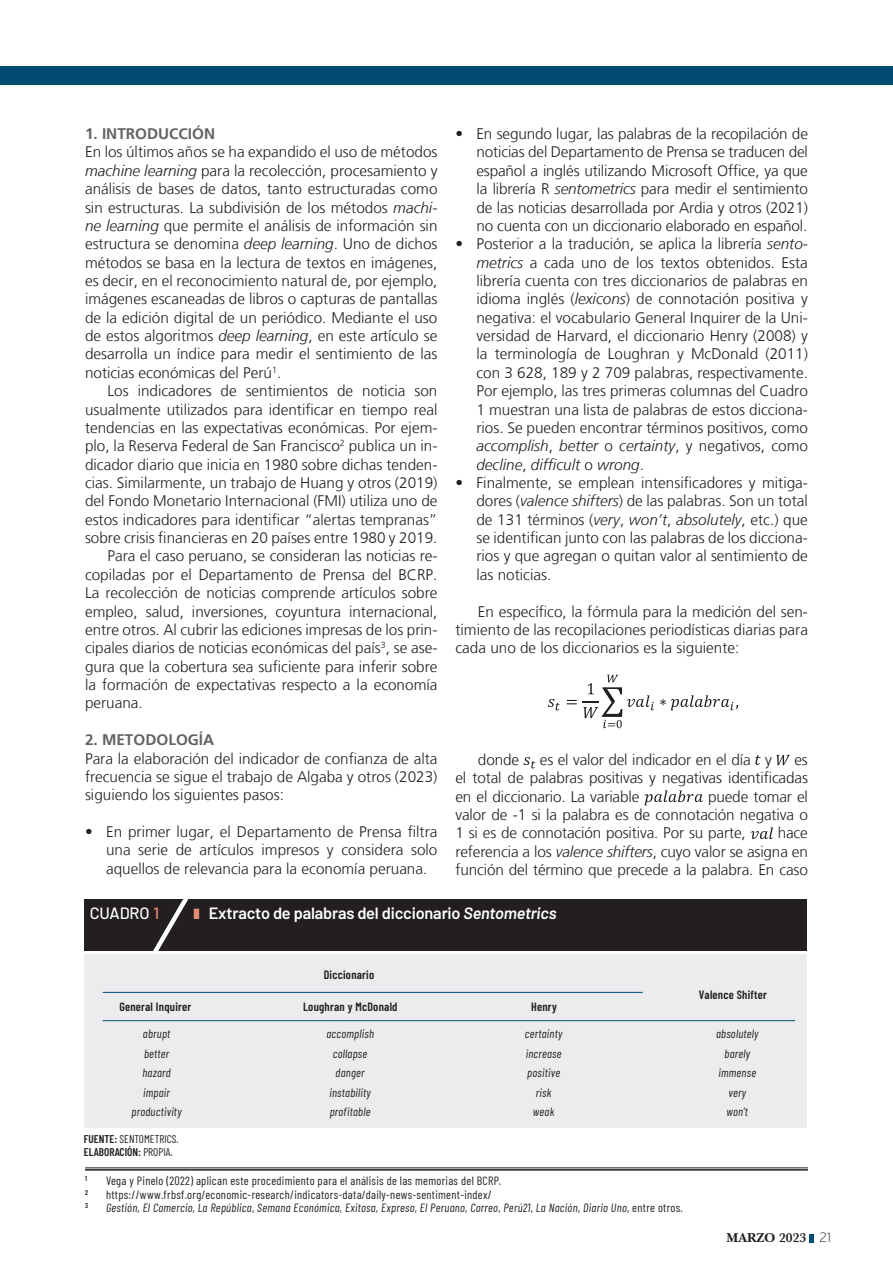
<style>
.page{position:relative;width:893px;height:1276px;background:#fff}
.page>*{position:absolute;margin:0;border:0;box-sizing:border-box;transform-origin:0 0}
.t1{font:600 16.35px "Barlow";letter-spacing:-.01em;color:#fff}
.t2{font:500 16.35px "Barlow";letter-spacing:-.01em;color:#fff}
.NUEVO_PARRAFO{font:300 15.3px/18.3px "Frutiger LT";letter-spacing:-.01em;color:#231f20;text-align:justify}
.INDENTADO_1{font:300 15.3px/18.3px "Frutiger LT";color:#231f20;text-align:justify}
.PARRAFO_SIN_INDENTAD{font:300 15.3px/18.3px "Frutiger LT";color:#231f20;text-align:justify}
.TITULO{font:700 15.3px "Frutiger LT";color:#636366}
.t3{font:13.5px "New Baskerville Bold SC";color:#231f20}
.PIE{font:italic 12px "Barlow Condensed";letter-spacing:.02em;color:#231f20}
.PIE-2{font:12px "Barlow Condensed";letter-spacing:.025em;color:#231f20}
.t4{font:600 12px "Barlow Condensed";letter-spacing:.02em;color:#231f20}
.t5{font:11.25px "Barlow Condensed";color:#231f20}
.t6{font:600 11.25px "Barlow Condensed";color:#231f20}
.PIE-3{font:600 7.05px "Barlow Condensed";color:#231f20}
.s1{font-style:italic}
.s2{color:#e68e74}
.s3{font-weight:600}
.s4{font-weight:400}
.s5{font-style:normal}
.s6{font-family:"Baskerville";font-weight:600}
.s7{font-family:"Interstate";font-weight:200}
</style>
<div class="page">
<svg style="left:809px;top:1234px;width:4px;height:8px"></svg>
<hr style="left:85px;top:1167px;width:723px;height:1px;background:#231f20">
<hr style="left:85px;top:1169px;width:723px;height:1px;background:#231f20">
<svg style="left:548px;top:699px;width:12px;height:11px"></svg>
<svg style="left:567px;top:700px;width:10px;height:4px"></svg>
<svg style="left:660px;top:695px;width:78px;height:15px"></svg>
<svg style="left:583px;top:675px;width:71px;height:53px"></svg>
<svg style="left:523px;top:757px;width:12px;height:11px"></svg>
<svg style="left:755px;top:755px;width:6px;height:10px"></svg>
<svg style="left:776px;top:755px;width:14px;height:10px"></svg>
<svg style="left:644px;top:790px;width:59px;height:15px"></svg>
<svg style="left:751px;top:827px;width:22px;height:12px"></svg>
<div style="left:84px;top:900px;width:723px;height:51px;background:#231f20"></div>
<div style="left:84px;top:954px;width:723px;height:174px;background:#ececee"></div>
<hr style="left:103px;top:1020px;width:692px;height:1px;background:#014c70">
<hr style="left:103px;top:992px;width:540px;height:1px;background:#014c70">
<div style="left:0;top:67px;width:893px;height:18px;background:#014c70"></div>
<svg style="left:153px;top:900px;width:35px;height:51px"></svg>
<p class="TITULO" style="left:85px;top:125px;width:132px">1. INTRODUCCIÓN</p>
<p class="PARRAFO_SIN_INDENTAD" style="left:85px;top:143px;width:354px">En los últimos años se ha expandido el uso de métodos <span class="s1">machine learning</span> para la recolección, procesamiento y análisis de bases de datos, tanto estructuradas como sin estructuras. La subdivisión de los métodos <span class="s1">machi&shy;ne learning</span> que permite el análisis de información sin estructura se denomina <span class="s1">deep learning</span>. Uno de dichos métodos se basa en la lectura de textos en imágenes, es decir, en el reconocimiento natural de, por ejemplo, imágenes escaneadas de libros o capturas de pantallas de la edición digital de un periódico. Mediante el uso de estos algoritmos <span class="s1">deep learning</span>, en este artículo se desarrolla un índice para medir el sentimiento de las noticias económicas del Perú<sup>1</sup>.</p>
<p class="NUEVO_PARRAFO" style="left:85px;top:382px;width:354px;text-indent:22px">Los indicadores de sentimientos de noticia son usualmente utilizados para identificar en tiempo real tendencias en las expectativas económicas. Por ejem&shy;plo, la Reserva Federal de San Francisco<sup>2</sup> publica un in&shy;dicador diario que inicia en 1980 sobre dichas tenden&shy;cias. Similarmente, un trabajo de Huang y otros (2019) del Fondo Monetario Internacional (FMI) utiliza uno de estos indicadores para identificar “alertas tempranas” sobre crisis financieras en 20 países entre 1980 y 2019.</p>
<p class="NUEVO_PARRAFO" style="left:85px;top:547px;width:354px;text-indent:22px">Para el caso peruano, se consideran las noticias re&shy;copiladas por el Departamento de Prensa del BCRP.<br>La recolección de noticias comprende artículos sobre empleo, salud, inversiones, coyuntura internacional, entre otros. Al cubrir las ediciones impresas de los prin&shy;cipales diarios de noticias económicas del país<sup>3</sup>, se ase&shy;gura que la cobertura sea suficiente para inferir sobre la formación de expectativas respecto a la economía peruana.</p>
<p class="TITULO" style="left:85px;top:731px;width:131px">2. METODOLOGÍA</p>
<p class="PARRAFO_SIN_INDENTAD" style="left:85px;top:749px;width:354px">Para la elaboración del indicador de confianza de alta frecuencia se sigue el trabajo de Algaba y otros (2023) siguiendo los siguientes pasos:</p>
<p class="INDENTADO_1" style="left:106px;top:823px;width:333px;text-indent:-21px">• En primer lugar, el Departamento de Prensa filtra una serie de artículos impresos y considera solo aquellos de relevancia para la economía peruana.</p>
<p class="INDENTADO_1" style="left:476px;top:125px;width:333px;text-indent:-21px">• En segundo lugar, las palabras de la recopilación de noticias del Departamento de Prensa se traducen del español a inglés utilizando Microsoft Office, ya que la librería R <span class="s1">sentometrics</span> para medir el sentimiento de las noticias desarrollada por Ardia y otros (2021) no cuenta con un diccionario elaborado en español.</p>
<p class="INDENTADO_1" style="left:476px;top:235px;width:333px;text-indent:-21px">• Posterior a la tradución, se aplica la librería <span class="s1">sento&shy;metrics</span> a cada uno de los textos obtenidos. Esta librería cuenta con tres diccionarios de palabras en idioma inglés (<span class="s1">lexicons</span>) de connotación positiva y negativa: el vocabulario General Inquirer de la Uni&shy;versidad de Harvard, el diccionario Henry (2008) y la terminología de Loughran y McDonald (2011) con 3 628, 189 y 2 709 palabras, respectivamente.<br>Por ejemplo, las tres primeras columnas del Cuadro 1 muestran una lista de palabras de estos dicciona&shy;rios. Se pueden encontrar términos positivos, como <span class="s1">accomplish</span>, <span class="s1">better</span> o <span class="s1">certainty</span>, y negativos, como <span class="s1">decline</span>, <span class="s1">difficult</span> o <span class="s1">wrong</span>.</p>
<p class="INDENTADO_1" style="left:476px;top:474px;width:333px;text-indent:-21px">• Finalmente, se emplean intensificadores y mitiga&shy;dores (<span class="s1">valence shifters</span>) de las palabras. Son un total de 131 términos (<span class="s1">very</span>, <span class="s1">won’t</span>, <span class="s1">absolutely</span>, etc.) que se identifican junto con las palabras de los dicciona&shy;rios y que agregan o quitan valor al sentimiento de las noticias.</p>
<p class="NUEVO_PARRAFO" style="left:455px;top:602px;width:354px;text-indent:22px">En específico, la fórmula para la medición del sen&shy;timiento de las recopilaciones periodísticas diarias para cada uno de los diccionarios es la siguiente:</p>
<p class="NUEVO_PARRAFO" style="left:478px;top:751px;width:43px">donde</p>
<p class="NUEVO_PARRAFO" style="left:540px;top:751px;width:233px">es el valor del indicador en el día y</p>
<p class="NUEVO_PARRAFO" style="left:455px;top:751px;width:354px;text-indent:339px">es el total de palabras positivas y negativas identificadas en el diccionario. La variable</p>
<p class="NUEVO_PARRAFO" style="left:455px;top:787px;width:354px;text-indent:253px">puede tomar el valor de -1 si la palabra es de connotación negativa o 1 si es de connotación positiva. Por su parte,</p>
<p class="NUEVO_PARRAFO" style="left:455px;top:824px;width:354px;text-indent:322px">hace referencia a los <span class="s1">valence shifters</span>, cuyo valor se asigna en función del término que precede a la palabra. En caso</p>
<p class="t2" style="left:90px;top:901px;width:71px">CUADRO <span class="s2">1</span></p>
<p class="t1" style="left:209px;top:901px;width:349px">Extracto de palabras del diccionario <span class="s1">Sentometrics</span></p>
<p class="t4" style="left:119px;top:997px;width:73px">General Inquirer</p>
<p class="t4" style="left:324px;top:966px;width:52px">Diccionario</p>
<p class="t4" style="left:303px;top:997px;width:96px">Loughran y McDonald</p>
<p class="t4" style="left:531px;top:997px;width:27px">Henry</p>
<p class="t4" style="left:699px;top:986px;width:70px">Valence Shifter</p>
<p class="PIE" style="left:143px;top:1025px;width:29px">abrupt</p>
<p class="PIE" style="left:326px;top:1025px;width:49px">accomplish</p>
<p class="PIE" style="left:525px;top:1025px;width:39px">certainty</p>
<p class="PIE" style="left:716px;top:1025px;width:44px">absolutely</p>
<p class="PIE" style="left:144px;top:1045px;width:27px">better</p>
<p class="PIE" style="left:333px;top:1045px;width:36px">collapse</p>
<p class="PIE" style="left:526px;top:1045px;width:37px">increase</p>
<p class="PIE" style="left:724px;top:1045px;width:27px">barely</p>
<p class="PIE" style="left:142px;top:1064px;width:30px">hazard</p>
<p class="PIE" style="left:336px;top:1064px;width:30px">danger</p>
<p class="PIE" style="left:527px;top:1064px;width:34px">positive</p>
<p class="PIE" style="left:718px;top:1064px;width:39px">immense</p>
<p class="PIE" style="left:143px;top:1084px;width:28px">impair</p>
<p class="PIE" style="left:329px;top:1084px;width:43px">instability</p>
<p class="PIE" style="left:536px;top:1084px;width:17px">risk</p>
<p class="PIE" style="left:728px;top:1084px;width:19px">very</p>
<p class="PIE" style="left:132px;top:1103px;width:52px">productivity</p>
<p class="PIE" style="left:330px;top:1103px;width:42px">profitable</p>
<p class="PIE" style="left:533px;top:1103px;width:23px">weak</p>
<p class="PIE" style="left:726px;top:1103px;width:23px">won’t</p>
<p class="t5" style="left:84px;top:1131px;width:96px"><span class="s3">FUENTE:</span> SENTOMETRICS.</p>
<p class="t6" style="left:84px;top:1143px;width:90px">ELABORACIÓN: <span class="s4">PROPIA.</span></p>
<p class="PIE-3" style="left:85px;top:1173px;width:3px">1</p>
<p class="PIE-2" style="left:106px;top:1172px;width:397px">Vega y Pinelo (2022) aplican este procedimiento para el análisis de las memorias del BCRP.</p>
<p class="PIE-3" style="left:85px;top:1187px;width:4px">2</p>
<p class="PIE-2" style="left:106px;top:1185px;width:387px">https://www.frbsf.org/economic-research/indicators-data/daily-news-sentiment-index/</p>
<p class="PIE-3" style="left:85px;top:1200px;width:4px">3</p>
<p class="PIE" style="left:106px;top:1199px;width:578px">Gestión<span class="s5">,</span> El Comercio, La República<span class="s5">,</span> Semana Económica<span class="s5">,</span> Exitosa, Expreso<span class="s5">,</span> El Peruano<span class="s5">,</span> Correo<span class="s5">,</span> Perú21<span class="s5">,</span> La Nación<span class="s5">,</span> Diario Uno<span class="s5">, entre otros.</span></p>
<p class="t3" style="left:726px;top:1230px;width:106px">MARZO <span class="s6">2023</span> <span class="s7">21</span></p>
</div>
